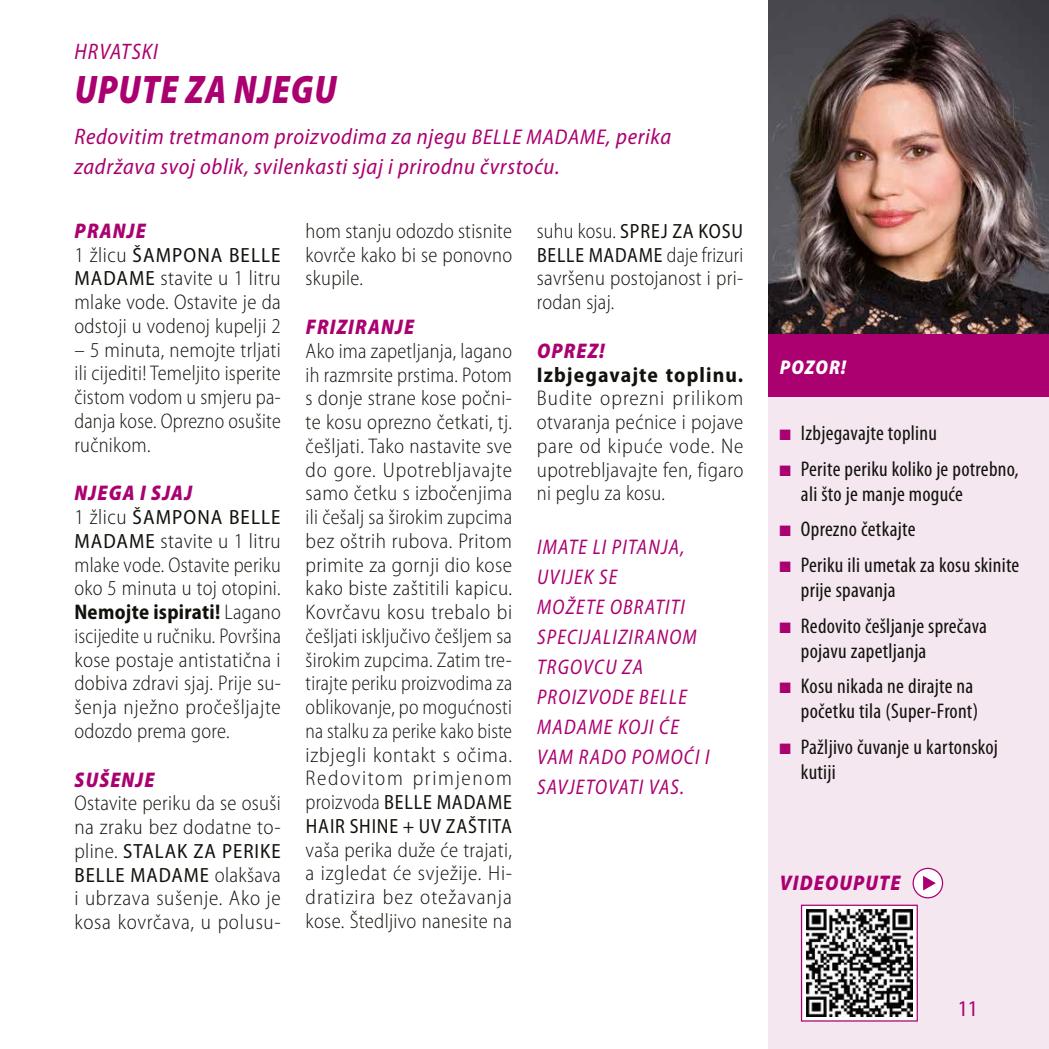
<style>
.page{position:relative;width:1049px;height:1049px;background:#fff}
.page>*{position:absolute;margin:0;border:0;box-sizing:border-box;transform-origin:0 0}
.t1{font:italic 900 semi-condensed 40px "Myriad Pro";letter-spacing:.03em;color:#aa0070;scale:.89 1}
.t2{font:italic semi-condensed 22.5px/30px "Myriad Pro";letter-spacing:.03em;color:#aa0070}
.t3{font:italic semi-condensed 22.5px "Myriad Pro";letter-spacing:.05em;color:#aa0070;scale:.95 1}
.t4{font:semi-condensed 22.5px "Myriad Pro";color:#aa0070;scale:.95 1}
.t5{font:300 semi-condensed 21.25px/23.8px "Myriad Pro";letter-spacing:.015em;color:#12120d;text-align:justify}
.t6{font:300 semi-condensed 21.25px/23.8px "Myriad Pro";letter-spacing:.015em;color:#12120d;text-align:justify;scale:.95 1}
.t7{font:condensed 21.25px/25px "Myriad Pro";letter-spacing:.015em;color:#12120d}
.t8{font:italic semi-condensed 21.25px/30px "Myriad Pro";letter-spacing:.065em;color:#aa0070;scale:.93 1}
.t9{font:300 semi-condensed 21.25px/23.8px "Myriad Pro";letter-spacing:.015em;color:#12120d;text-align:justify;scale:.96 1}
.t10{font:italic 900 semi-condensed 21.25px "Myriad Pro";letter-spacing:.06em;color:#aa0070;scale:.95 1}
.t11{font:300 semi-condensed 21.25px/23.8px "Myriad Pro";letter-spacing:.035em;color:#12120d}
.t12{font:700 semi-condensed 21.25px "Myriad Pro";letter-spacing:.05em;color:#12120d}
.t13{font:semi-condensed 20.5px/23.8px "Myriad Pro";letter-spacing:.04em;color:#12120d;scale:.95 1}
.t14{font:semi-condensed 20.5px/23.8px "Myriad Pro";letter-spacing:.04em;color:#12120d}
.t15{font:italic 900 semi-condensed 20px "Myriad Pro";letter-spacing:.06em;color:#fff;scale:.95 1}
.s1{font-size:21.5px}
.s2{font-weight:300;font-size:21.25px}
.s3{font-weight:400;font-size:20.5px}
.s4{font-weight:700}
.s5{color:#aa0070}
</style>
<div class="page">
<div style="left:768px;top:0;width:281px;height:1049px;background:#f5e7f0"></div>
<div style="left:768px;top:333px;width:281px;height:64px;background:#aa0070"></div>
<svg style="left:912px;top:868px;width:31px;height:30px"></svg>
<svg style="left:801px;top:904px;width:117px;height:117px;background:#888186"></svg>
<img style="left:768px;top:0;width:281px;height:333px">
<p class="t3" style="left:75px;top:38px;width:89px">HRVATSKI</p>
<h1 class="t1" style="left:75px;top:63px;width:296px">UPUTE ZA NJEGU</h1>
<p class="t2" style="left:74px;top:122px;width:598px">Redovitim tretmanom proizvodima za njegu <span class="s1">BELLE MADAME</span>, perika zadržava svoj oblik, svilenkasti sjaj i prirodnu čvrstoću.</p>
<p class="t10" style="left:75px;top:217px;width:76px">PRANJE</p>
<p class="t14" style="left:74px;top:242px;width:208px"><span class="s2">1 žlicu</span> ŠAMPONA BELLE</p>
<p class="t5" style="left:74px;top:266px;width:208px"><span class="s3">MADAME</span> stavite u 1 litru mlake vode. Ostavite je da odstoji u vodenoj kupelji 2</p>
<p class="t5" style="left:74px;top:337px;width:208px">– 5 minuta, nemojte trljati ili cijediti! Temeljito isperite čistom vodom u smjeru pa&shy;danja kose. Oprezno osušite ručnikom.</p>
<p class="t10" style="left:75px;top:479px;width:125px">NJEGA I SJAJ</p>
<p class="t14" style="left:74px;top:505px;width:208px"><span class="s2">1 žlicu</span> ŠAMPONA BELLE</p>
<p class="t5" style="left:74px;top:529px;width:208px"><span class="s3">MADAME</span> stavite u 1 litru mlake vode. Ostavite periku oko 5 minuta u toj otopini.<br><span class="s4">Nemojte ispirati!</span> Lagano iscijedite u ručniku. Površina kose postaje antistatična i dobiva zdravi sjaj. Prije su&shy;šenja nježno pročešljajte odozdo prema gore.</p>
<p class="t10" style="left:75px;top:765px;width:86px">SUŠENJE</p>
<p class="t5" style="left:74px;top:791px;width:208px">Ostavite periku da se osuši na zraku bez dodatne to-</p>
<p class="t14" style="left:74px;top:839px;width:208px"><span class="s2">pline.</span> STALAK ZA PERIKE<br>BELLE MADAME <span class="s2">olakšava</span></p>
<p class="t11" style="left:74px;top:886px;width:208px">i ubrzava sušenje. Ako je kosa kovrčava, u polusu-</p>
<p class="t9" style="left:306px;top:219px;width:217px">hom stanju odozdo stisnite kovrče kako bi se ponovno skupile.</p>
<p class="t10" style="left:306px;top:313px;width:115px">FRIZIRANJE</p>
<p class="t6" style="left:306px;top:339px;width:219px">Ako ima zapetljanja, lagano ih razmrsite prstima. Potom s donje strane kose počni&shy;te kosu oprezno četkati, tj. češljati. Tako nastavite sve do gore. Upotrebljavajte samo četku s izbočenjima ili češalj sa širokim zupcima bez oštrih rubova. Pritom primite za gornji dio kose kako biste zaštitili kapicu.<br>Kovrčavu kosu trebalo bi češljati isključivo češljem sa širokim zupcima. Zatim tre&shy;tirajte periku proizvodima za oblikovanje, po mogućnosti na stalku za perike kako biste izbjegli kontakt s očima.<br>Redovitom primjenom</p>
<p class="t13" style="left:306px;top:790px;width:219px"><span class="s2">proizvoda</span> BELLE MADAME<br>HAIR SHINE + UV ZAŠTITA</p>
<p class="t5" style="left:306px;top:837px;width:208px">vaša perika duže će trajati, a izgledat će svježije. Hi&shy;dratizira bez otežavanja kose. Štedljivo nanesite na</p>
<p class="t13" style="left:537px;top:219px;width:219px"><span class="s2">suhu kosu.</span> SPREJ ZA KOSU<br>BELLE MADAME <span class="s2">daje frizuri</span></p>
<p class="t5" style="left:537px;top:266px;width:208px">savršenu postojanost i pri&shy;rodan sjaj.</p>
<p class="t10" style="left:537px;top:337px;width:73px">OPREZ!</p>
<p class="t12" style="left:537px;top:361px;width:208px">Izbjegavajte toplinu.</p>
<p class="t5" style="left:537px;top:386px;width:208px">Budite oprezni prilikom otvaranja pećnice i pojave pare od kipuće vode. Ne upotrebljavajte fen, figaro ni peglu za kosu.</p>
<p class="t8" style="left:537px;top:532px;width:187px">IMATE LI PITANJA,<br>UVIJEK SE<br>MOŽETE OBRATITI<br>SPECIJALIZIRANOM<br>TRGOVCU ZA<br>PROIZVODE BELLE<br>MADAME KOJI ĆE<br>VAM RADO POMOĆI I<br>SAVJETOVATI VAS.</p>
<p class="t15" style="left:780px;top:354px;width:71px">POZOR!</p>
<p class="t7" style="left:780px;top:420px;width:159px"><span class="s5">■</span> Izbjegavajte toplinu</p>
<p class="t7" style="left:801px;top:456px;width:219px;text-indent:-21px"><span class="s5">■</span> Perite periku koliko je potrebno, ali što je manje moguće</p>
<p class="t7" style="left:780px;top:517px;width:137px"><span class="s5">■</span> Oprezno četkajte</p>
<p class="t7" style="left:801px;top:552px;width:220px;text-indent:-21px"><span class="s5">■</span> Periku ili umetak za kosu skinite prije spavanja</p>
<p class="t7" style="left:801px;top:613px;width:188px;text-indent:-21px"><span class="s5">■</span> Redovito češljanje sprečava pojavu zapetljanja</p>
<p class="t7" style="left:780px;top:673px;width:200px;text-align:right"><span class="s5">■</span> Kosu nikada ne dirajte na početku tila (Super-Front)</p>
<p class="t7" style="left:801px;top:734px;width:199px;text-indent:-21px"><span class="s5">■</span> Pažljivo čuvanje u kartonskoj kutiji</p>
<p class="t10" style="left:780px;top:868px;width:129px">VIDEOUPUTE</p>
<p class="t4" style="left:958px;top:995px;width:23px">11</p>
</div>
